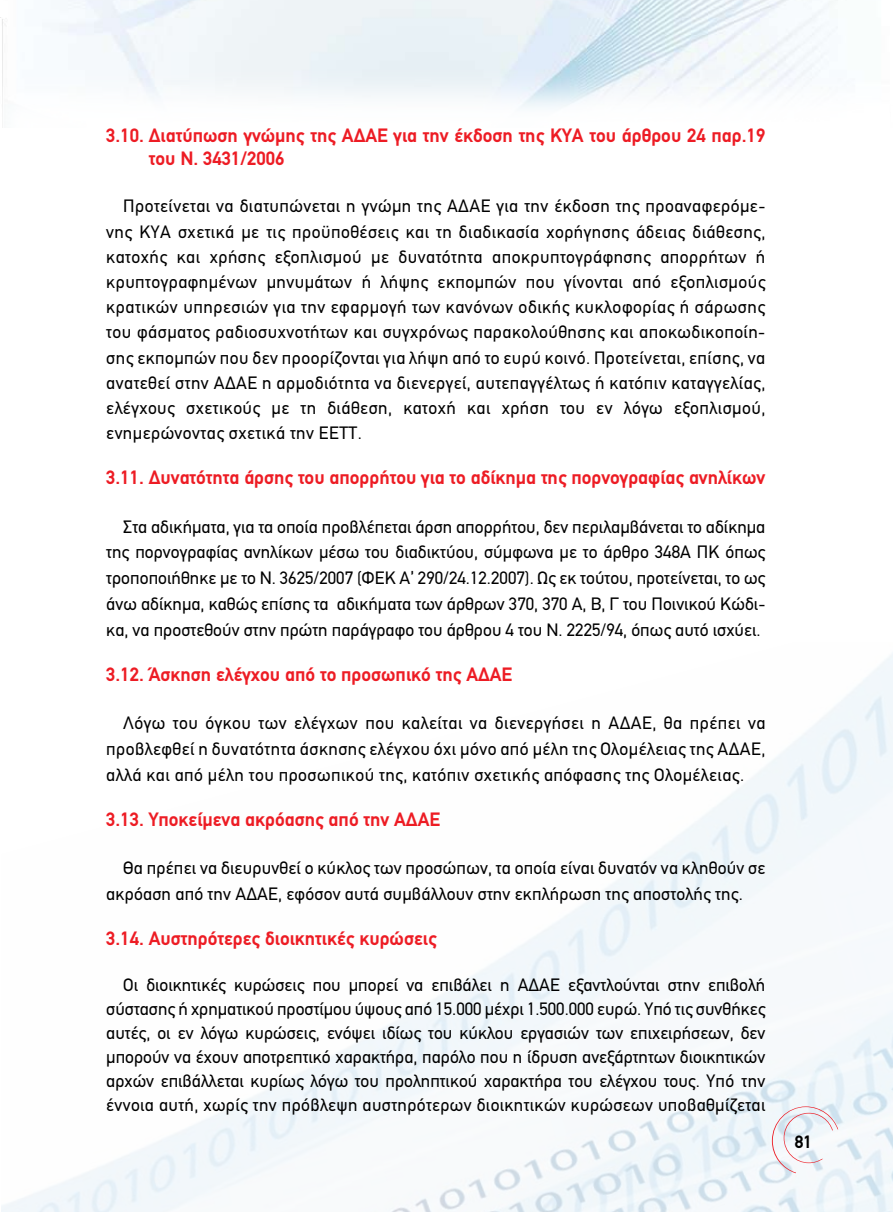
<style>
.page{position:relative;width:893px;height:1212px;background:#fff}
.page>*{position:absolute;margin:0;border:0;box-sizing:border-box;transform-origin:0 0}
.t1{font:700 19.5px/22.5px "PF Din Text";color:#ed1c24}
.t2{font:18px/25.2px "PF Din Text";letter-spacing:.01em;color:#000;text-align:justify}
.t3{font:700 18px "PF Din Text";color:#000}
</style>
<div class="page">
<img style="left:0;top:0;width:838px;height:111px">
<img style="left:2px;top:653px;width:891px;height:559px">
<svg style="left:772px;top:1106px;width:66px;height:67px"></svg>
<p class="t1" style="left:149px;top:124px;width:618px;text-indent:-43px">3.10. Διατύπωση γνώμης της ΑΔΑΕ για την έκδοση της ΚΥΑ του άρθρου 24 παρ.19 του Ν. 3431/2006</p>
<p class="t2" style="left:106px;top:194px;width:661px;text-indent:17px">Προτείνεται να διατυπώνεται η γνώμη της ΑΔΑΕ για την έκδοση της προαναφερόμε&shy;νης ΚΥΑ σχετικά με τις προϋποθέσεις και τη διαδικασία χορήγησης άδειας διάθεσης, κατοχής και χρήσης εξοπλισμού με δυνατότητα αποκρυπτογράφησης απορρήτων ή κρυπτογραφημένων μηνυμάτων ή λήψης εκπομπών που γίνονται από εξοπλισμούς κρατικών υπηρεσιών για την εφαρμογή των κανόνων οδικής κυκλοφορίας ή σάρωσης του φάσματος ραδιοσυχνοτήτων και συγχρόνως παρακολούθησης και αποκωδικοποίη&shy;σης εκπομπών που δεν προορίζονται για λήψη από το ευρύ κοινό. Προτείνεται, επίσης, να ανατεθεί στην ΑΔΑΕ η αρμοδιότητα να διενεργεί, αυτεπαγγέλτως ή κατόπιν καταγγελίας, ελέγχους σχετικούς με τη διάθεση, κατοχή και χρήση του εν λόγω εξοπλισμού, ενημερώνοντας σχετικά την ΕΕΤΤ.</p>
<p class="t1" style="left:106px;top:466px;width:660px">3.11. Δυνατότητα άρσης του απορρήτου για το αδίκημα της πορνογραφίας ανηλίκων</p>
<p class="t2" style="left:106px;top:514px;width:661px;line-height:25.8px;text-indent:17px">Στα αδικήματα, για τα οποία προβλέπεται άρση απορρήτου, δεν περιλαμβάνεται το αδίκημα της πορνογραφίας ανηλίκων μέσω του διαδικτύου, σύμφωνα με το άρθρο 348Α ΠΚ όπως τροποποιήθηκε με το Ν. 3625/2007 (ΦΕΚ Α’ 290/24.12.2007). Ως εκ τούτου, προτείνεται, το ως άνω αδίκημα, καθώς επίσης τα αδικήματα των άρθρων 370, 370 Α, Β, Γ του Ποινικού Κώδι&shy;κα, να προστεθούν στην πρώτη παράγραφο του άρθρου 4 του Ν. 2225/94, όπως αυτό ισχύει.</p>
<p class="t1" style="left:106px;top:663px;width:407px">3.12. Άσκηση ελέγχου από το προσωπικό της ΑΔΑΕ</p>
<p class="t2" style="left:106px;top:710px;width:661px;line-height:25.8px;text-indent:17px">Λόγω του όγκου των ελέγχων που καλείται να διενεργήσει η ΑΔΑΕ, θα πρέπει να προβλεφθεί η δυνατότητα άσκησης ελέγχου όχι μόνο από μέλη της Ολομέλειας της ΑΔΑΕ, αλλά και από μέλη του προσωπικού της, κατόπιν σχετικής απόφασης της Ολομέλειας.</p>
<p class="t1" style="left:106px;top:808px;width:335px">3.13. Υποκείμενα ακρόασης από την ΑΔΑΕ</p>
<p class="t2" style="left:106px;top:855px;width:661px;line-height:25.8px;text-indent:17px">Θα πρέπει να διευρυνθεί ο κύκλος των προσώπων, τα οποία είναι δυνατόν να κληθούν σε ακρόαση από την ΑΔΑΕ, εφόσον αυτά συμβάλλουν στην εκπλήρωση της αποστολής της.</p>
<p class="t1" style="left:106px;top:927px;width:332px">3.14. Αυστηρότερες διοικητικές κυρώσεις</p>
<p class="t2" style="left:106px;top:973px;width:661px;line-height:24px;text-indent:17px">Οι διοικητικές κυρώσεις που μπορεί να επιβάλει η ΑΔΑΕ εξαντλούνται στην επιβολή σύστασης ή χρηματικού προστίμου ύψους από 15.000 μέχρι 1.500.000 ευρώ. Υπό τις συνθήκες αυτές, οι εν λόγω κυρώσεις, ενόψει ιδίως του κύκλου εργασιών των επιχειρήσεων, δεν μπορούν να έχουν αποτρεπτικό χαρακτήρα, παρόλο που η ίδρυση ανεξάρτητων διοικητικών αρχών επιβάλλεται κυρίως λόγω του προληπτικού χαρακτήρα του ελέγχου τους. Υπό την έννοια αυτή, χωρίς την πρόβλεψη αυστηρότερων διοικητικών κυρώσεων υποβαθμίζεται</p>
<p class="t3" style="left:795px;top:1131px;width:19px">81</p>
</div>
